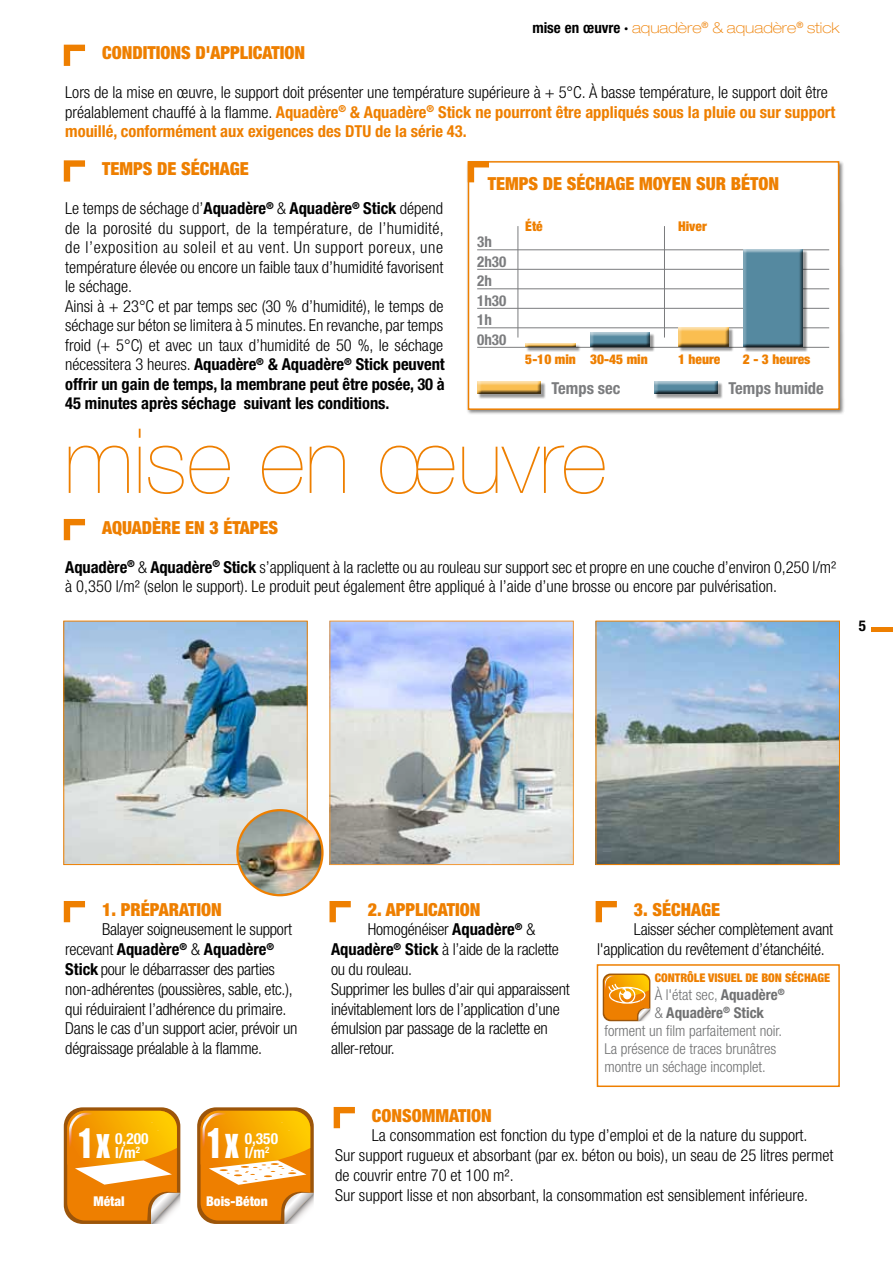
<style>
.page{position:relative;width:893px;height:1263px;background:#fff}
.page>*{position:absolute;margin:0;border:0;box-sizing:border-box;transform-origin:0 0}
.t1{font:200 90px "Helvetica Neue";color:#ee7f00}
.t2{font:37.65px "Impact";color:#fff;scale:.82 1}
.t3{font:37.35px "Impact";color:#fff;scale:.82 1}
.t4{font:900 condensed 18px "Helvetica Neue";color:#ee7f00}
.t5{font:300 condensed 16.5px/19.8px "Helvetica Neue";letter-spacing:-.005em;color:#000}
.t6{font:700 condensed 16.5px "Helvetica Neue";color:#7b7c7e}
.t7{font:700 condensed 15.3px/13.5px "Helvetica Neue";color:#fff}
.t8{font:300 condensed 15px "Helvetica Neue";color:#707172}
.t9{font:100 expanded 15px "Helvetica Neue";color:#ee7f00}
.t10{font:700 condensed 15px/19.5px "Helvetica Neue";color:#7b7c7e}
.t11{font:700 condensed 15px "Helvetica Neue";color:#707172}
.t12{font:700 condensed 15px "Helvetica Neue";color:#000}
.t13{font:900 condensed 13.5px "Helvetica Neue";color:#ee7f00}
.t14{font:900 condensed 13.5px "Helvetica Neue";color:#fff}
.t15{font:900 condensed 12px "Helvetica Neue";color:#ee7f00}
.s1{font-weight:700;font-stretch:condensed;color:#000}
.s2{font-weight:700;color:#ee7f00}
.s3{font-weight:700}
.s4{font-weight:300}
</style>
<div class="page">
<div style="left:466px;top:160px;width:380px;height:256px;background:#000;opacity:.5"></div>
<svg style="left:467px;top:160px;width:374px;height:251px"></svg>
<div style="left:872px;top:627px;width:21px;height:5px;background:#ee7f00"></div>
<img style="left:65px;top:623px;width:241px;height:240px">
<div style="left:63px;top:621px;width:245px;height:244px;border:1px solid #ee7f00"></div>
<img style="left:331px;top:623px;width:241px;height:240px">
<img style="left:598px;top:623px;width:240px;height:240px">
<div style="left:596px;top:621px;width:244px;height:244px;border:1px solid #ee7f00"></div>
<img style="left:237px;top:810px;width:85px;height:85px;border-radius:43px">
<div style="left:236px;top:809px;width:88px;height:87px;border:2px solid #ee7f00;border-radius:50%"></div>
<div style="left:478px;top:382px;width:68px;height:17px;background:#000;opacity:.4"></div>
<div style="left:476px;top:378px;width:66px;height:16px;background:#fff"></div>
<div style="left:476px;top:380px;width:66px;height:15px;background:#000;opacity:.75"></div>
<div style="left:655px;top:382px;width:68px;height:17px;background:#000;opacity:.4"></div>
<div style="left:653px;top:378px;width:66px;height:16px;background:#fff"></div>
<div style="left:653px;top:380px;width:66px;height:15px;background:#000;opacity:.75"></div>
<hr style="left:477px;top:249px;width:352px;height:1px;background:#7b7c7e">
<hr style="left:477px;top:269px;width:352px;height:1px;background:#7b7c7e">
<hr style="left:477px;top:288px;width:352px;height:1px;background:#7b7c7e">
<hr style="left:477px;top:308px;width:352px;height:1px;background:#7b7c7e">
<hr style="left:477px;top:327px;width:352px;height:1px;background:#7b7c7e">
<hr style="left:477px;top:347px;width:352px;height:1px;background:#7b7c7e">
<hr style="left:518px;top:226px;width:1px;height:112px;background:#7b7c7e">
<hr style="left:664px;top:226px;width:1px;height:112px;background:#7b7c7e">
<div style="left:526px;top:344px;width:55px;height:8px;background:#000;opacity:.4"></div>
<div style="left:523px;top:340px;width:54px;height:7px;background:#fff"></div>
<div style="left:523px;top:342px;width:54px;height:6px;background:#000;opacity:.75"></div>
<div style="left:679px;top:329px;width:55px;height:23px;background:#000;opacity:.4"></div>
<div style="left:675px;top:325px;width:54px;height:22px;background:#fff"></div>
<div style="left:675px;top:326px;width:54px;height:22px;background:#000;opacity:.75"></div>
<div style="left:591px;top:334px;width:64px;height:18px;background:#000;opacity:.4"></div>
<div style="left:588px;top:330px;width:63px;height:17px;background:#fff"></div>
<div style="left:588px;top:331px;width:63px;height:17px;background:#000;opacity:.75"></div>
<div style="left:744px;top:251px;width:63px;height:101px;background:#000;opacity:.4"></div>
<div style="left:740px;top:248px;width:63px;height:100px;background:#000;opacity:.75"></div>
<svg style="left:64px;top:1107px;width:117px;height:117px;background:#e99e2d"></svg>
<svg style="left:197px;top:1107px;width:117px;height:117px;background:#e99e2c"></svg>
<svg style="left:64px;top:45px;width:21px;height:21px"></svg>
<svg style="left:64px;top:160px;width:21px;height:22px"></svg>
<svg style="left:468px;top:161px;width:21px;height:21px"></svg>
<svg style="left:64px;top:519px;width:21px;height:21px"></svg>
<svg style="left:329px;top:901px;width:22px;height:21px"></svg>
<svg style="left:64px;top:901px;width:21px;height:21px"></svg>
<svg style="left:334px;top:1107px;width:21px;height:21px"></svg>
<svg style="left:596px;top:901px;width:21px;height:21px"></svg>
<svg style="left:603px;top:973px;width:48px;height:48px;background:#ea9f31"></svg>
<div style="left:597px;top:964px;width:243px;height:123px;border:2px solid #ee7f00"></div>
<p class="t9" style="left:532px;top:19px;width:309px"><span class="s1">mise en œuvre ·</span> aquadère<sup>®</sup> &amp; aquadère<sup>®</sup> stick</p>
<p class="t4" style="left:102px;top:42px;width:205px">CONDITIONS D'APPLICATION</p>
<p class="t5" style="left:65px;top:82px;width:771px">Lors de la mise en œuvre, le support doit présenter une température supérieure à + 5°C. à basse température, le support doit être préalablement chauffé à la flamme. <span class="s2">Aquadère</span><sup>®</sup> <span class="s2">&amp; Aquadère</span><sup>®</sup> <span class="s2">Stick ne pourront être appliqués sous la pluie ou sur support mouillé, conformément aux exigences des DTU de la série 43.</span></p>
<p class="t4" style="left:102px;top:158px;width:11px">TEMPS</p>
<p class="t4" style="left:157px;top:158px;width:74px">DE SÉCHAGE</p>
<p class="t5" style="left:65px;top:198px;width:381px">Le temps de séchage d’<span class="s3">Aquadère</span><sup>®</sup> &amp; <span class="s3">Aquadère</span><sup>®</sup> <span class="s3">Stick</span> dépend de la porosité du support, de la température, de l’humidité, de l’exposition au soleil et au vent. Un support poreux, une température élevée ou encore un faible taux d’humidité favorisent le séchage.<br>Ainsi à + 23°C et par temps sec (30 % d’humidité), le temps de séchage sur béton se limitera à 5 minutes. En revanche, par temps froid (+ 5°C) et avec un taux d’humidité de 50 %, le séchage nécessitera 3 heures. <span class="s3">Aquadère</span><sup>®</sup> <span class="s3">&amp; Aquadère</span><sup>®</sup> <span class="s3">Stick peuvent offrir un gain de temps, la membrane peut être posée, 30 à 45 minutes après séchage suivant les conditions.</span></p>
<p class="t4" style="left:488px;top:173px;width:11px">TEMPS</p>
<p class="t4" style="left:543px;top:173px;width:74px">DE SÉCHAGE</p>
<p class="t4" style="left:639px;top:173px;width:141px">MOYEN SUR BÉTON</p>
<p class="t13" style="left:525px;top:218px;width:19px">ÉTÉ</p>
<p class="t13" style="left:678px;top:218px;width:30px">HIVER</p>
<p class="t10" style="left:477px;top:232px;width:31px">3h<br>2h30<br>2h<br>1h30<br>1h<br>0h30</p>
<p class="t13" style="left:525px;top:351px;width:52px">5-10 MIN</p>
<p class="t13" style="left:678px;top:351px;width:44px">1 HEURE</p>
<p class="t13" style="left:590px;top:351px;width:59px">30-45 MIN</p>
<p class="t13" style="left:743px;top:351px;width:69px">2 - 3 HEURES</p>
<p class="t6" style="left:552px;top:378px;width:70px">Temps sec</p>
<p class="t6" style="left:729px;top:378px;width:97px">Temps humide</p>
<h1 class="t1" style="left:64px;top:409px;width:544px">mise en œuvre</h1>
<p class="t4" style="left:102px;top:516px;width:149px">AQUAD ÈRE EN 3 ÉTAPES</p>
<p class="t5" style="left:65px;top:557px;width:773px"><span class="s3">Aquadère</span><sup>®</sup> &amp; <span class="s3">Aquadère</span><sup>®</sup> <span class="s3">Stick</span> s’appliquent à la raclette ou au rouleau sur support sec et propre en une couche d’environ 0,250 l/m² à 0,350 l/m² (selon le support). Le produit peut également être appliqué à l’aide d’une brosse ou encore par pulvérisation.</p>
<p class="t12" style="left:859px;top:617px;width:9px">5</p>
<p class="t4" style="left:102px;top:898px;width:59px">1. PRÉPARA</p>
<p class="t4" style="left:188px;top:898px;width:35px">TION</p>
<p class="t5" style="left:65px;top:919px;width:234px;text-indent:37px">Balayer soigneusement le support recevant <span class="s3">Aquadère</span><sup>®</sup> &amp; <span class="s3">Aquadère</span><sup>® </sup><span class="s3">Stick</span> pour le débarrasser des parties non-adhérentes (poussières, sable, etc.), qui réduiraient l’adhérence du primaire.<br>Dans le cas d’un support acier, prévoir un dégraissage préalable à la flamme.</p>
<h2 class="t2" style="left:208px;top:1114px;width:39px">1 x</h2>
<h3 class="t3" style="left:79px;top:1114px;width:39px">1 x</h3>
<p class="t7" style="left:115px;top:1132px;width:35px">0,200 l/m<sup>2</sup></p>
<p class="t7" style="left:245px;top:1132px;width:35px">0,350</p>
<p class="t7" style="left:245px;top:1145px;width:26px">l/m<sup>2</sup></p>
<p class="t14" style="left:206px;top:1193px;width:63px">BOIS-BÉTON</p>
<p class="t14" style="left:93px;top:1193px;width:33px">MÉTAL</p>
<p class="t4" style="left:368px;top:898px;width:114px">2. APPLICATION</p>
<p class="t5" style="left:331px;top:919px;width:240px;text-indent:37px">Homogénéiser <span class="s3">Aquadère</span><sup>®</sup> &amp;<br><span class="s3">Aquadère</span><sup>®</sup> <span class="s3">Stick</span> à l’aide de la raclette ou du rouleau.<br>Supprimer les bulles d’air qui apparaissent inévitablement lors de l’application d’une émulsion par passage de la raclette en aller-retour.</p>
<p class="t4" style="left:634px;top:898px;width:68px">3. SÉCHAGE</p>
<p class="t5" style="left:597px;top:919px;width:238px;text-indent:37px">Laisser sécher complètement avant l'application du revêtement d’étanchéité.</p>
<p class="t15" style="left:655px;top:971px;width:164px">CONTRÔLE VISUEL DE BON SÉCHAGE</p>
<p class="t8" style="left:655px;top:986px;width:132px">à l'état sec, <span class="s3">Aquadère</span><sup>®</sup></p>
<p class="t11" style="left:655px;top:1004px;width:111px"><span class="s4">&amp;</span> Aquadère<sup>®</sup> Stick</p>
<p class="t8" style="left:604px;top:1022px;width:179px">forment un film parfaitement noir.</p>
<p class="t8" style="left:604px;top:1040px;width:173px">La présence de traces brunâtres</p>
<p class="t8" style="left:604px;top:1058px;width:163px">montre un séchage incomplet.</p>
<p class="t4" style="left:372px;top:1104px;width:43px">CONSOMMA</p>
<p class="t4" style="left:458px;top:1104px;width:35px">TION</p>
<p class="t5" style="left:335px;top:1125px;width:500px;text-indent:37px">La consommation est fonction du type d’emploi et de la nature du support.<br>Sur support rugueux et absorbant (par ex. béton ou bois), un seau de 25 litres permet de couvrir entre 70 et 100 m².<br>Sur support lisse et non absorbant, la consommation est sensiblement inférieure.</p>
</div>
